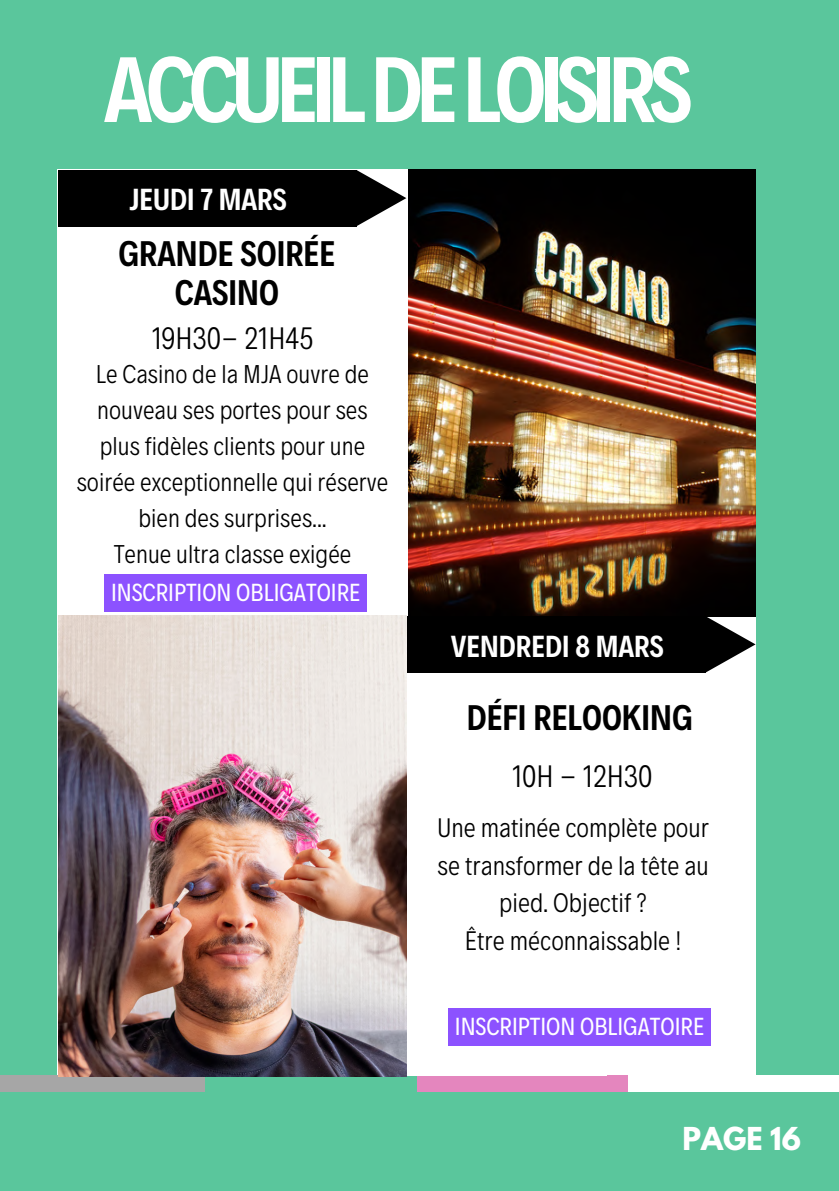
<style>
.page{position:relative;width:839px;height:1191px;background:#fff}
.page>*{position:absolute;margin:0;border:0;box-sizing:border-box;transform-origin:0 0}
.t1{font:600 93.8px "Decalotype";letter-spacing:-.07em;color:#fff}
.t2{font:600 36px/39px "Decalotype";color:#000;text-align:center}
.t3{font:300 31.4px "Decalotype";color:#000}
.t4{font:600 30.8px "Decalotype";color:#fff}
.t5{font:700 28px "League Spartan";color:#fff}
.t6{font:300 27px/37.6px "Decalotype";color:#000;text-align:center}
.t7{font:300 26px/36px "Decalotype";color:#000;text-align:center}
.t8{font:25px "Decalotype";color:#fff}
</style>
<div class="page">
<div style="left:0;top:0;width:838px;height:1191px;background:#5ac69c"></div>
<div style="left:57px;top:170px;width:698px;height:910px;background:#fff"></div>
<div style="left:0;top:1076px;width:208px;height:16px;background:#a6a6a6"></div>
<div style="left:628px;top:1076px;width:210px;height:16px;background:#fff"></div>
<div style="left:416px;top:1076px;width:212px;height:16px;background:#e486be"></div>
<div style="left:205px;top:1076px;width:211px;height:16px;background:#5ac69c"></div>
<img style="left:59px;top:616px;width:348px;height:460px">
<img style="left:409px;top:170px;width:346px;height:446px">
<div style="left:104px;top:574px;width:262px;height:38px;background:#8c52ff"></div>
<svg style="left:356px;top:170px;width:50px;height:57px"></svg>
<div style="left:58px;top:170px;width:298px;height:57px;background:#000"></div>
<svg style="left:705px;top:616px;width:50px;height:57px"></svg>
<div style="left:407px;top:616px;width:298px;height:57px;background:#000"></div>
<div style="left:448px;top:1008px;width:262px;height:38px;background:#8c52ff"></div>
<h3 class="t1" style="left:104px;top:27px;width:590px">ACCUEILDELOISIRS</h3>
<h1 class="t4" style="left:129px;top:179px;width:159px">JEUDI 7 MARS</h1>
<h6 class="t2" style="left:118px;top:232px;width:218px">GRANDE SOIRÉE<br>CASINO</h6>
<p class="t3" style="left:152px;top:317px;width:163px">19H30- 21H45</p>
<h4 class="t7" style="left:77px;top:355px;width:313px">Le Casino de la MJA ouvre de nouveau ses portes pour ses plus fidèles clients pour une soirée exceptionnelle qui réserve bien des surprises...<br>Tenue ultra classe exigée</h4>
<p class="t8" style="left:111px;top:575px;width:251px">INSCRIPTION OBLIGATOIRE</p>
<h3 class="t4" style="left:451px;top:626px;width:215px">VENDREDI 8 MARS</h3>
<p class="t2" style="left:467px;top:695px;width:227px">DÉFI RELOOKING</p>
<h4 class="t3" style="left:512px;top:755px;width:142px">10H - 12H30</h4>
<h2 class="t6" style="left:437px;top:807px;width:273px">Une matinée complète pour se transformer de la tête au pied. Objectif ?<br>Être méconnaissable !</h2>
<h2 class="t8" style="left:455px;top:1010px;width:251px">INSCRIPTION OBLIGATOIRE</h2>
<h6 class="t5" style="left:682px;top:1125px;width:120px">PAGE 16</h6>
</div>
